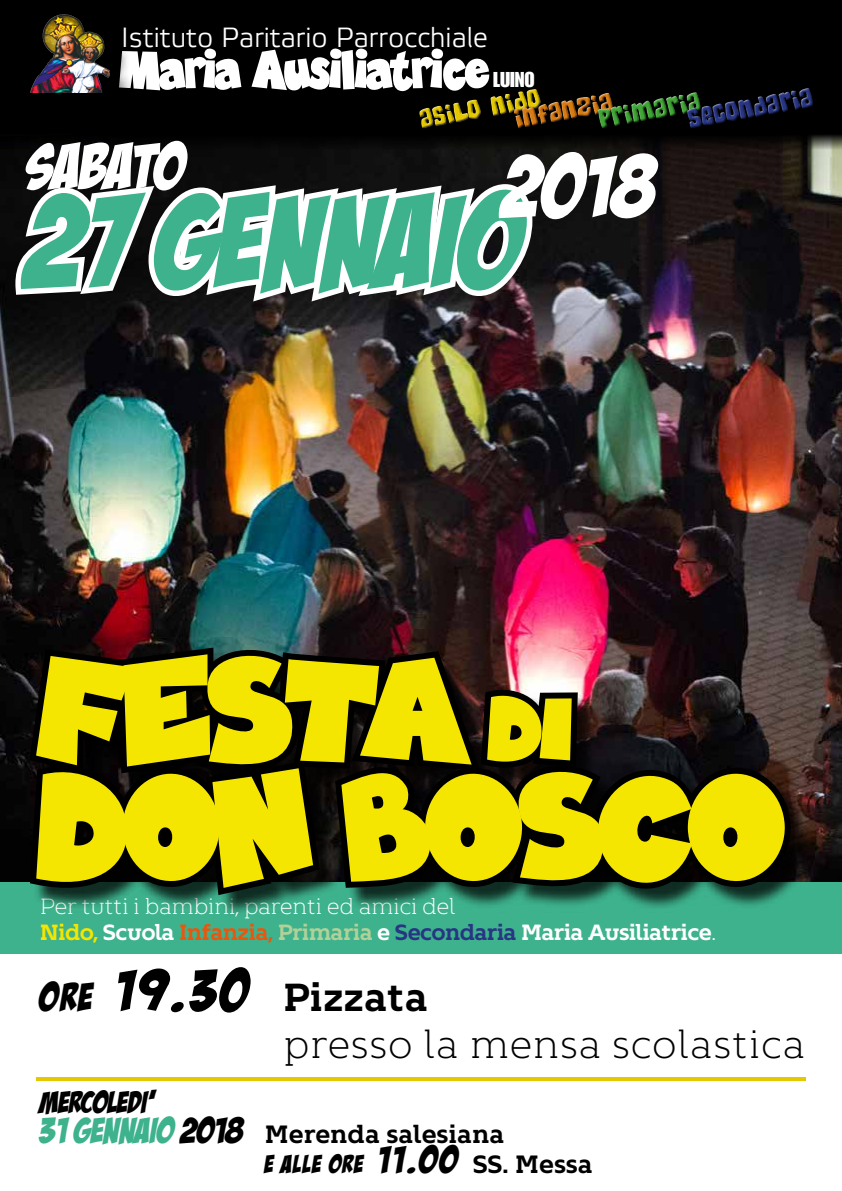
<style>
.page{position:relative;width:842px;height:1191px;background:#fff}
.page>*{position:absolute;margin:0;border:0;box-sizing:border-box;transform-origin:0 0}
.t1{font:176.9px "Toons";letter-spacing:.03em;color:#f4e600}
.t2{font:128.2px "Bada Boom BB";color:#3db28c}
.t3{font:85.4px "Bada Boom BB";color:#fff}
.t4{font:66.9px "Toons";letter-spacing:.03em;color:#fff;scale:.84 1}
.t5{font:63.1px "Bada Boom BB";color:#fff}
.t6{font:300 39px/46.8px "Kontrapunkt Bob";color:#000}
.t7{font:30px "Bada Boom BB";color:#000}
.t8{font:27.8px "Etelka Light Pro";color:#fff}
.t9{font:700 25px "Kontrapunkt Bob";color:#000}
.t10{font:25px "Bada Boom BB";letter-spacing:.06em;color:#000}
.t11{font:300 22px/26.4px "Kontrapunkt Bob";letter-spacing:-.03em;color:#fff}
.t12{font:21.1px "Impact";color:#fff}
.s1{font-size:106.1px}
.s2{font-weight:700;color:#f4e600}
.s3{font-weight:700}
.s4{font-weight:700;color:#ea560d}
.s5{font-weight:700;color:#b0d199}
.s6{font-weight:700;color:#283583}
.s7{font-family:"Bada Boom BB";font-weight:400}
.s8{font-family:"Bada Boom BB";font-weight:400;font-size:57.7px}
.s9{font-family:"Bada Boom BB";font-weight:400;font-size:35px;color:#3db28c}
.s10{font-family:"Bada Boom BB";font-weight:400;font-size:35px}
.s11{font-size:37px}
.s12{font-family:"Kontrapunkt Bob";font-weight:700}
</style>
<div class="page">
<img style="left:0;top:149px;width:842px;height:733px">
<div style="left:0;top:0;width:842px;height:149px;background:#000"></div>
<div style="left:0;top:882px;width:842px;height:71px;background:#3db28c"></div>
<hr style="left:36px;top:1077px;width:770px;height:4px;background:#e4c800">
<img style="left:30px;top:14px;width:80px;height:78px">
<img style="left:419px;top:88px;width:394px;height:40px">
<svg style="left:8px;top:179px;width:530px;height:128px"></svg>
<div style="left:33px;top:650px;width:780px;height:266px;background:#000;opacity:.75"></div>
<svg style="left:23px;top:633px;width:774px;height:272px;background:#161715"></svg>
<p class="t8" style="left:121px;top:22px;width:368px">Istituto Paritario Parrocchiale</p>
<h3 class="t4" style="left:121px;top:37px;width:438px">Maria Ausiliatrice</h3>
<p class="t12" style="left:493px;top:67px;width:43px">LUINO</p>
<h3 class="t5" style="left:27px;top:133px;width:160px">SABATO</h3>
<h2 class="t2" style="left:27px;top:174px;width:497px">27 GENNAIO</h2>
<h3 class="t3" style="left:503px;top:142px;width:156px">2018</h3>
<h1 class="t1" style="left:40px;top:625px;width:532px">FESTA <span class="s1">DI</span></h1>
<h1 class="t1" style="left:40px;top:741px;width:741px">DON BOSCO</h1>
<p class="t11" style="left:40px;top:893px;width:678px">Per tutti i bambini, parenti ed amici del<br><span class="s2">Nido,</span> <span class="s3">Scuola</span> <span class="s4">Infanzia,</span> <span class="s5">Primaria</span> <span class="s3">e</span> <span class="s6">Secondaria</span> <span class="s3">Maria Ausiliatrice</span>.</p>
<h3 class="t6" style="left:283px;top:975px;width:524px;text-indent:-243px"><span class="s7">0RE</span> <span class="s8">19.30</span> <span class="s3">Pizzata<br></span>presso la mensa scolastica</h3>
<h3 class="t7" style="left:40px;top:1086px;width:116px">MERCOLEDI’</h3>
<p class="t9" style="left:40px;top:1119px;width:466px"><span class="s9">31 GENNAIO</span> <span class="s10">2018</span> Merenda salesiana</p>
<p class="t10" style="left:265px;top:1150px;width:329px">E ALLE ORE <span class="s11">11.00</span> <span class="s12">SS. Messa</span></p>
</div>
